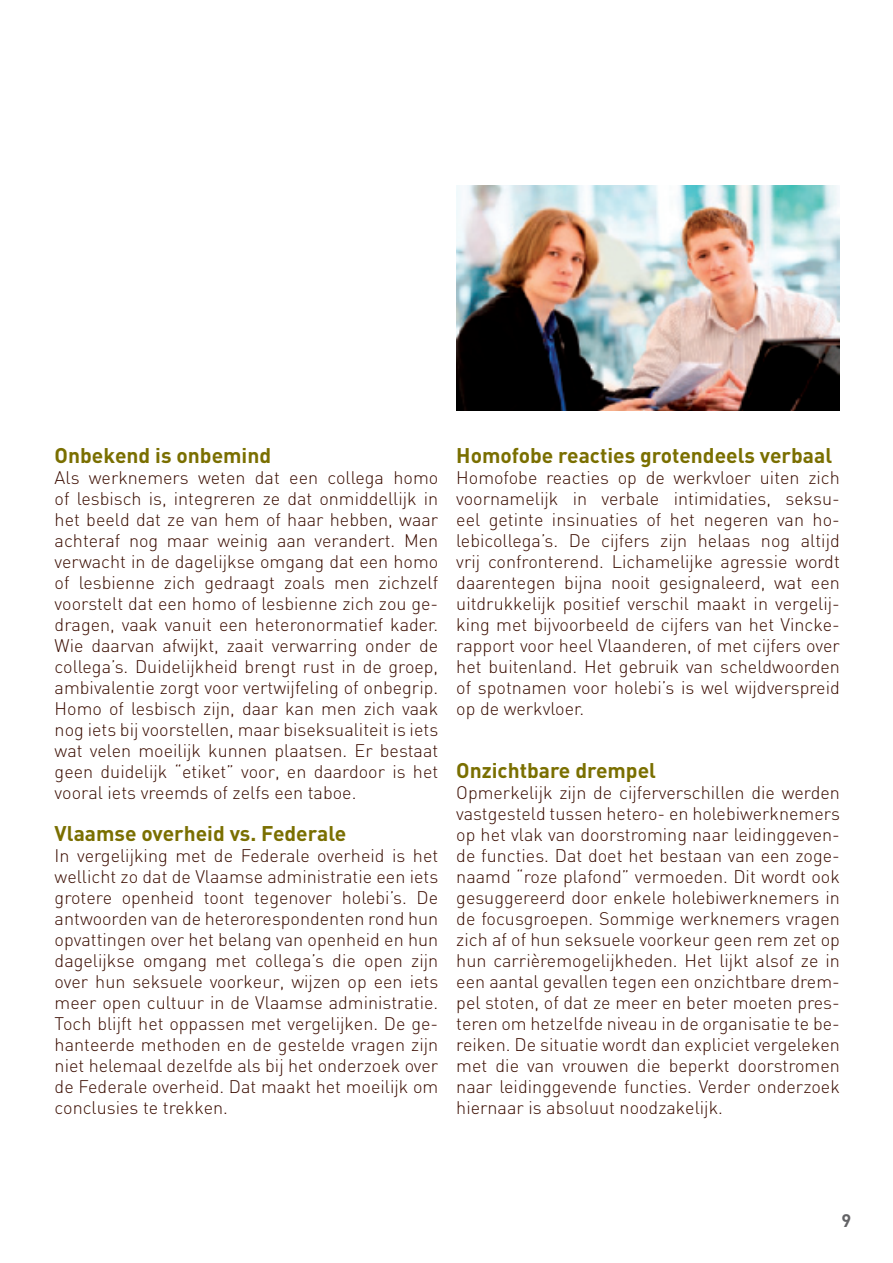
<style>
.page{position:relative;width:893px;height:1263px;background:#fff}
.page>*{position:absolute;margin:0;border:0;box-sizing:border-box;transform-origin:0 0}
.t1{font:700 21px "DIN";color:#7a6f00}
.t2{font:300 18px/21px "DIN";color:#3b0d00;text-align:justify}
.t3{font:700 18px "DIN";color:#636366}
</style>
<div class="page">
<img style="left:457px;top:186px;width:383px;height:225px">
<p class="t1" style="left:55px;top:441px;width:218px">Onbekend is onbemind</p>
<p class="t2" style="left:55px;top:466px;width:385px">Als werknemers weten dat een collega homo of lesbisch is, integreren ze dat onmiddellijk in het beeld dat ze van hem of haar hebben, waar achteraf nog maar weinig aan verandert. Men verwacht in de dagelijkse omgang dat een homo of lesbienne zich gedraagt zoals men zichzelf voorstelt dat een homo of lesbienne zich zou ge&shy;dragen, vaak vanuit een heteronormatief kader.<br>Wie daarvan afwijkt, zaait verwarring onder de collega’s. Duidelijkheid brengt rust in de groep, ambivalentie zorgt voor vertwijfeling of onbegrip.<br>Homo of lesbisch zijn, daar kan men zich vaak nog iets bij voorstellen, maar biseksualiteit is iets wat velen moeilijk kunnen plaatsen. Er bestaat geen duidelijk “etiket” voor, en daardoor is het vooral iets vreemds of zelfs een taboe.</p>
<p class="t1" style="left:55px;top:819px;width:293px">Vlaamse overheid vs. Federale</p>
<p class="t2" style="left:55px;top:844px;width:385px">In vergelijking met de Federale overheid is het wellicht zo dat de Vlaamse administratie een iets grotere openheid toont tegenover holebi’s. De antwoorden van de heterorespondenten rond hun opvattingen over het belang van openheid en hun dagelijkse omgang met collega’s die open zijn over hun seksuele voorkeur, wijzen op een iets meer open cultuur in de Vlaamse administratie.<br>Toch blijft het oppassen met vergelijken. De ge&shy;hanteerde methoden en de gestelde vragen zijn niet helemaal dezelfde als bij het onderzoek over de Federale overheid. Dat maakt het moeilijk om conclusies te trekken.</p>
<p class="t1" style="left:456px;top:441px;width:377px">Homofobe reacties grotendeels verbaal</p>
<p class="t2" style="left:456px;top:466px;width:385px">Homofobe reacties op de werkvloer uiten zich voornamelijk in verbale intimidaties, seksu&shy;eel getinte insinuaties of het negeren van ho&shy;lebicollega’s. De cijfers zijn helaas nog altijd vrij confronterend. Lichamelijke agressie wordt daarentegen bijna nooit gesignaleerd, wat een uitdrukkelijk positief verschil maakt in vergelij&shy;king met bijvoorbeeld de cijfers van het Vincke&shy;rapport voor heel Vlaanderen, of met cijfers over het buitenland. Het gebruik van scheldwoorden of spotnamen voor holebi’s is wel wijdverspreid op de werkvloer.</p>
<p class="t1" style="left:456px;top:756px;width:201px">Onzichtbare drempel</p>
<p class="t2" style="left:456px;top:781px;width:385px">Opmerkelijk zijn de cijferverschillen die werden vastgesteld tussen hetero- en holebiwerknemers op het vlak van doorstroming naar leidinggeven&shy;de functies. Dat doet het bestaan van een zoge&shy;naamd “roze plafond” vermoeden. Dit wordt ook gesuggereerd door enkele holebiwerknemers in de focusgroepen. Sommige werknemers vragen zich af of hun seksuele voorkeur geen rem zet op hun carrièremogelijkheden. Het lijkt alsof ze in een aantal gevallen tegen een onzichtbare drem&shy;pel stoten, of dat ze meer en beter moeten pres&shy;teren om hetzelfde niveau in de organisatie te be&shy;reiken. De situatie wordt dan expliciet vergeleken met die van vrouwen die beperkt doorstromen naar leidinggevende functies. Verder onderzoek hiernaar is absoluut noodzakelijk.</p>
<p class="t3" style="left:841px;top:1209px;width:11px">9</p>
</div>
